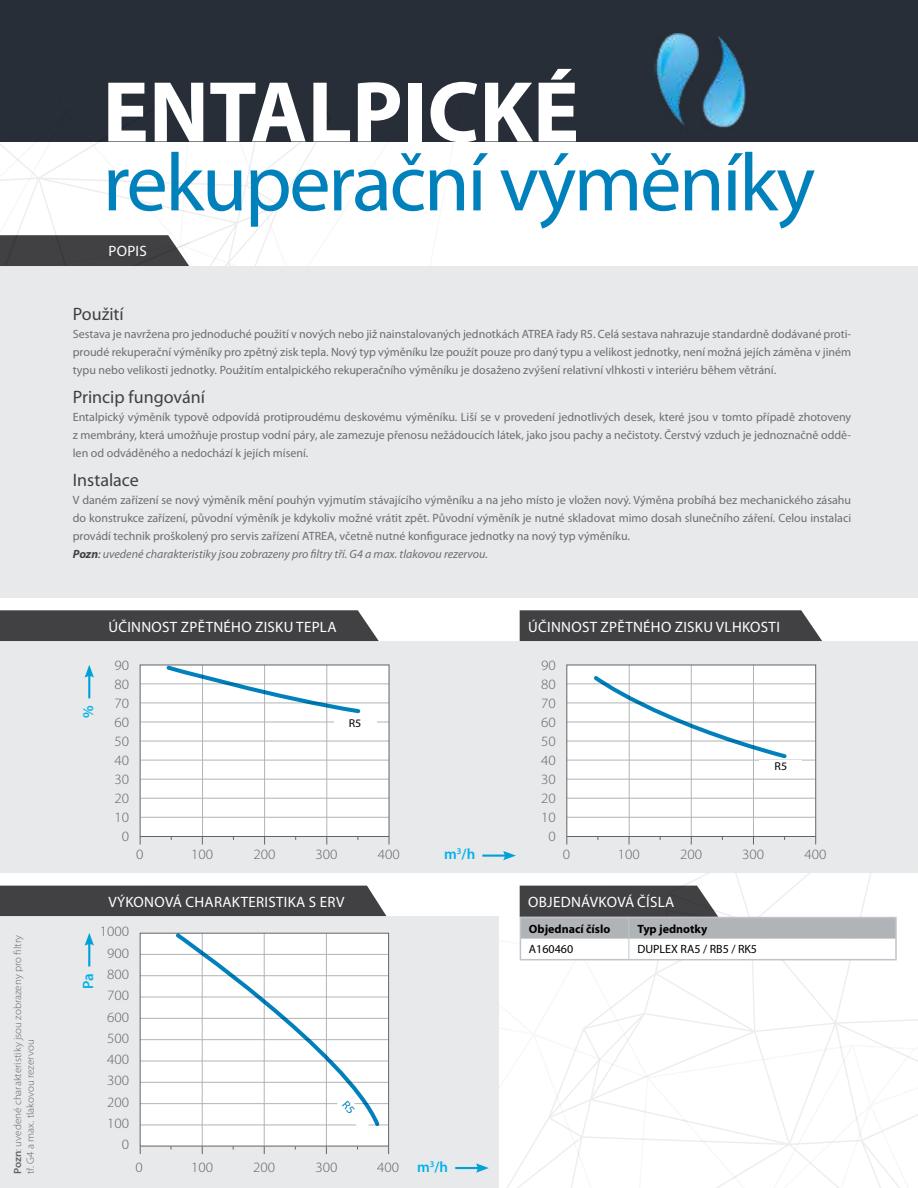
<style>
.page{position:relative;width:918px;height:1188px;background:#fff}
.page>*{position:absolute;margin:0;border:0;box-sizing:border-box;transform-origin:0 0}
.t1{font:700 87px "Myriad Pro";color:#fff}
.t2{font:82.5px "Myriad Pro";letter-spacing:-.03em;color:#0081bb}
.t3{font:18px "Myriad Pro";color:#414042}
.t4{font:15px "Myriad Pro";letter-spacing:.02em;color:#fff}
.t5{font:600 15px "Myriad Pro";color:#00b1eb}
.t6{font:300 14.25px/19px "Myriad Pro";color:#636466;text-align:justify;scale:1.05 1}
.t7{font:12px/18px "Myriad Pro";color:#6d6e71;text-align:justify}
.t8{font:700 12px "Myriad Pro";color:#000}
.t9{font:12px "Myriad Pro";color:#000}
.t10{font:11.4px "Myriad Pro";color:#000;scale:1.05 1}
.t11{font:300 10.5px/12.6px "Myriad Pro";color:#636466;scale:1.05 1}
.s1{font-weight:600}
.s2{font-weight:700;font-style:italic;color:#414042}
.s3{font-style:italic;color:#414042}
.s4{font-style:italic}
</style>
<div class="page">
<svg style="left:498px;top:928px;width:420px;height:260px"></svg>
<svg style="left:0;top:141px;width:463px;height:125px"></svg>
<div style="left:0;top:0;width:918px;height:141px;background:#272e38"></div>
<img style="left:655px;top:34px;width:91px;height:94px">
<div style="left:0;top:266px;width:918px;height:332px;background:#e7e9eb"></div>
<div style="left:0;top:641px;width:918px;height:232px;background:#e7e9eb"></div>
<div style="left:567px;top:665px;width:249px;height:172px;background:#fff"></div>
<svg style="left:0;top:235px;width:189px;height:31px;background:#4b4b4c"></svg>
<div style="left:0;top:610px;width:379px;height:31px;background:#414042"></div>
<hr style="left:482px;top:855px;width:25px;height:2px;background:#00b1eb">
<svg style="left:503px;top:851px;width:13px;height:9px"></svg>
<div style="left:0;top:917px;width:498px;height:271px;background:#e7e9eb"></div>
<div style="left:140px;top:933px;width:248px;height:213px;background:#fff"></div>
<div style="left:0;top:886px;width:387px;height:31px;background:#414042"></div>
<div style="left:520px;top:610px;width:302px;height:31px;background:#414042"></div>
<hr style="left:88px;top:942px;width:2px;height:24px;background:#00b1eb">
<svg style="left:85px;top:933px;width:9px;height:13px"></svg>
<hr style="left:455px;top:1167px;width:25px;height:2px;background:#00b1eb">
<svg style="left:476px;top:1163px;width:13px;height:10px"></svg>
<hr style="left:629px;top:917px;width:268px;height:1px;background:#bfc3ce">
<hr style="left:895px;top:918px;width:2px;height:21px;background:#bfc3ce">
<svg style="left:520px;top:886px;width:376px;height:73px"></svg>
<hr style="left:895px;top:939px;width:2px;height:20px;background:#bfc3ce">
<hr style="left:520px;top:959px;width:109px;height:1px;background:#bfc3ce">
<hr style="left:629px;top:959px;width:268px;height:1px;background:#bfc3ce">
<hr style="left:88px;top:674px;width:2px;height:24px;background:#00b1eb">
<svg style="left:85px;top:665px;width:9px;height:13px"></svg>
<div style="left:140px;top:665px;width:249px;height:172px;background:#fff"></div>
<hr style="left:202px;top:665px;width:1px;height:172px;background:#b1b4b6">
<hr style="left:140px;top:741px;width:249px;height:1px;background:#b1b4b6">
<hr style="left:140px;top:684px;width:249px;height:1px;background:#b1b4b6">
<hr style="left:140px;top:703px;width:249px;height:1px;background:#b1b4b6">
<hr style="left:140px;top:722px;width:249px;height:1px;background:#b1b4b6">
<hr style="left:140px;top:760px;width:249px;height:1px;background:#b1b4b6">
<hr style="left:140px;top:779px;width:249px;height:1px;background:#b1b4b6">
<hr style="left:140px;top:798px;width:249px;height:1px;background:#b1b4b6">
<hr style="left:140px;top:817px;width:249px;height:1px;background:#b1b4b6">
<hr style="left:264px;top:665px;width:1px;height:172px;background:#b1b4b6">
<hr style="left:327px;top:665px;width:1px;height:172px;background:#b1b4b6">
<div style="left:140px;top:665px;width:249px;height:172px;border:1px solid #636466"></div>
<svg style="left:165px;top:664px;width:198px;height:51px"></svg>
<div style="left:334px;top:716px;width:42px;height:13px;background:#fff"></div>
<hr style="left:629px;top:665px;width:1px;height:172px;background:#b1b4b6">
<hr style="left:567px;top:741px;width:249px;height:1px;background:#b1b4b6">
<hr style="left:567px;top:684px;width:249px;height:1px;background:#b1b4b6">
<hr style="left:567px;top:703px;width:249px;height:1px;background:#b1b4b6">
<hr style="left:567px;top:722px;width:249px;height:1px;background:#b1b4b6">
<hr style="left:567px;top:760px;width:249px;height:1px;background:#b1b4b6">
<hr style="left:567px;top:779px;width:249px;height:1px;background:#b1b4b6">
<hr style="left:567px;top:798px;width:249px;height:1px;background:#b1b4b6">
<hr style="left:567px;top:817px;width:249px;height:1px;background:#b1b4b6">
<hr style="left:691px;top:665px;width:1px;height:172px;background:#b1b4b6">
<hr style="left:753px;top:665px;width:1px;height:172px;background:#b1b4b6">
<div style="left:566px;top:665px;width:250px;height:172px;border:1px solid #636466"></div>
<svg style="left:592px;top:674px;width:198px;height:86px"></svg>
<div style="left:760px;top:760px;width:42px;height:13px;background:#fff"></div>
<hr style="left:202px;top:933px;width:1px;height:213px;background:#b1b4b6">
<hr style="left:140px;top:1039px;width:249px;height:1px;background:#b1b4b6">
<hr style="left:140px;top:975px;width:249px;height:1px;background:#b1b4b6">
<hr style="left:140px;top:954px;width:249px;height:1px;background:#b1b4b6">
<hr style="left:140px;top:997px;width:249px;height:1px;background:#b1b4b6">
<hr style="left:140px;top:1018px;width:249px;height:1px;background:#b1b4b6">
<hr style="left:140px;top:1061px;width:249px;height:1px;background:#b1b4b6">
<hr style="left:140px;top:1082px;width:249px;height:1px;background:#b1b4b6">
<hr style="left:140px;top:1103px;width:249px;height:1px;background:#b1b4b6">
<hr style="left:140px;top:1125px;width:249px;height:1px;background:#b1b4b6">
<hr style="left:264px;top:933px;width:1px;height:213px;background:#b1b4b6">
<hr style="left:326px;top:933px;width:1px;height:213px;background:#b1b4b6">
<div style="left:140px;top:933px;width:249px;height:213px;border:1px solid #636466"></div>
<svg style="left:174px;top:932px;width:209px;height:199px"></svg>
<p class="t11" style="left:12px;top:1174px;width:229px;rotate:-90deg"><span class="s1">Pozn</span>: uvedené charakteristiky jsou zobrazeny pro filtry tř. G4 a max. tlakovou rezervou</p>
<h1 class="t1" style="left:102px;top:63px;width:478px">ENTALPICKÉ</h1>
<h2 class="t2" style="left:103px;top:138px;width:714px">rekuperační výměníky</h2>
<p class="t4" style="left:108px;top:243px;width:40px">POPIS</p>
<h3 class="t3" style="left:73px;top:304px;width:53px">Použití</h3>
<p class="t7" style="left:73px;top:325px;width:780px">Sestava je navržena pro jednoduché použití v nových nebo již nainstalovaných jednotkách ATREA řady R5. Celá sestava nahrazuje standardně dodávané proti&shy;proudé rekuperační výměníky pro zpětný zisk tepla. Nový typ výměníku lze použít pouze pro daný typu a velikost jednotky, není možná jejích záměna v jiném typu nebo velikosti jednotky. Použitím entalpického rekuperačního výměníku je dosaženo zvýšení relativní vlhkosti v interiéru během větrání.</p>
<h3 class="t3" style="left:73px;top:387px;width:134px">Princip fungování</h3>
<p class="t7" style="left:73px;top:408px;width:780px">Entalpický výměník typově odpovídá protiproudému deskovému výměníku. Liší se v provedení jednotlivých desek, které jsou v tomto případě zhotoveny z membrány, která umožňuje prostup vodní páry, ale zamezuje přenosu nežádoucích látek, jako jsou pachy a nečistoty. Čerstvý vzduch je jednoznačně oddě&shy;len od odváděného a nedochází k jejích mísení.</p>
<h3 class="t3" style="left:73px;top:471px;width:68px">Instalace</h3>
<p class="t7" style="left:73px;top:492px;width:780px;text-align:left">V daném zařízení se nový výměník mění pouhýn vyjmutím stávajícího výměníku a na jeho místo je vložen nový. Výměna probíhá bez mechanického zásahu do konstrukce zařízení, původní výměník je kdykoliv možné vrátit zpět. Původní výměník je nutné skladovat mimo dosah slunečního záření. Celou instalaci provádí technik proškolený pro servis zařízení ATREA, včetně nutné konfigurace jednotky na nový typ výměníku.<br><span class="s2">Pozn</span><span class="s3">:</span> <span class="s4">uvedené charakteristiky jsou zobrazeny pro filtry tří. G4 a max. tlakovou rezervou.</span></p>
<p class="t5" style="left:80px;top:718px;width:14px;rotate:-90deg">%</p>
<p class="t4" style="left:108px;top:618px;width:230px">ÚČINNOST ZPĚTNÉHO ZISKU TEPLA</p>
<p class="t6" style="left:115px;top:656px;width:15px">90</p>
<p class="t6" style="left:115px;top:694px;width:15px">70<br>60<br>50<br>40<br>30<br>20<br>10</p>
<p class="t6" style="left:115px;top:675px;width:15px">80</p>
<p class="t6" style="left:122px;top:827px;width:8px">0</p>
<p class="t10" style="left:349px;top:717px;width:14px">R5</p>
<p class="t6" style="left:136px;top:845px;width:8px">0</p>
<p class="t6" style="left:191px;top:845px;width:22px">100</p>
<p class="t6" style="left:253px;top:845px;width:22px">200</p>
<p class="t6" style="left:316px;top:845px;width:22px">300</p>
<p class="t6" style="left:378px;top:845px;width:22px">400</p>
<p class="t5" style="left:444px;top:846px;width:33px">m<sup>3</sup>/h</p>
<p class="t4" style="left:528px;top:618px;width:253px">ÚČINNOST ZPĚTNÉHO ZISKU VLHKOSTI</p>
<p class="t6" style="left:541px;top:656px;width:15px">90</p>
<p class="t6" style="left:541px;top:694px;width:15px">70<br>60<br>50<br>40<br>30<br>20<br>10</p>
<p class="t6" style="left:541px;top:675px;width:15px">80</p>
<p class="t6" style="left:549px;top:827px;width:8px">0</p>
<p class="t6" style="left:563px;top:845px;width:8px">0</p>
<p class="t10" style="left:775px;top:760px;width:14px">R5</p>
<p class="t6" style="left:618px;top:845px;width:22px">100</p>
<p class="t6" style="left:680px;top:845px;width:22px">200</p>
<p class="t6" style="left:742px;top:845px;width:22px">300</p>
<p class="t6" style="left:805px;top:845px;width:22px">400</p>
<p class="t5" style="left:80px;top:989px;width:17px;rotate:-90deg">Pa</p>
<p class="t4" style="left:108px;top:894px;width:237px">VÝKONOVÁ CHARAKTERISTIKA S ERV</p>
<p class="t4" style="left:528px;top:894px;width:148px">OBJEDNÁVKOVÁ ČÍSLA</p>
<p class="t6" style="left:100px;top:921px;width:29px;line-height:21.3px;text-align:center">1000<br>900</p>
<p class="t6" style="left:107px;top:985px;width:22px;line-height:21.3px">700<br>600<br>500<br>400<br>300<br>200<br>100</p>
<p class="t6" style="left:107px;top:965px;width:22px">800</p>
<p class="t6" style="left:122px;top:1135px;width:8px">0</p>
<p class="t6" style="left:135px;top:1158px;width:8px">0</p>
<p class="t6" style="left:191px;top:1158px;width:22px">100</p>
<p class="t6" style="left:253px;top:1158px;width:22px">200</p>
<p class="t6" style="left:315px;top:1158px;width:22px">300</p>
<p class="t6" style="left:377px;top:1158px;width:22px">400</p>
<p class="t5" style="left:417px;top:1158px;width:33px">m<sup>3</sup>/h</p>
<p class="t8" style="left:529px;top:922px;width:83px">Objednací číslo</p>
<p class="t8" style="left:637px;top:922px;width:71px">Typ jednotky</p>
<p class="t9" style="left:529px;top:943px;width:46px">A160460</p>
<p class="t9" style="left:637px;top:943px;width:121px">DUPLEX RA5 / RB5 / RK5</p>
</div>
